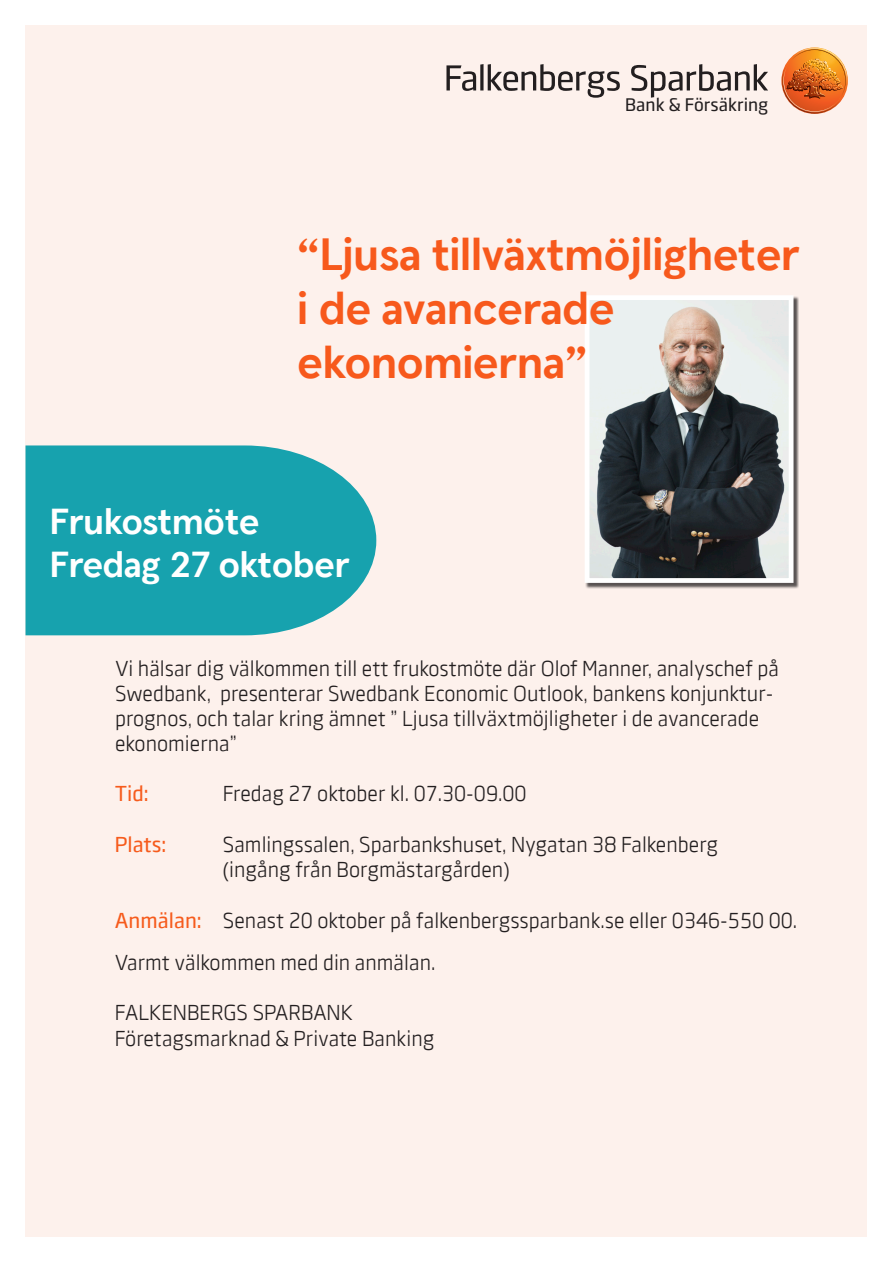
<style>
.page{position:relative;width:893px;height:1263px;background:#fff}
.page>*{position:absolute;margin:0;border:0;box-sizing:border-box;transform-origin:0 0}
.t1{font:700 45px/54px "Swedbank Headline";color:#f7591c}
.t2{font:700 36px/43.2px "Swedbank Headline";color:#fff}
.t3{font:21px/25.2px "Swedbank Sans";color:#231f20}
.t4{font:500 21px "Swedbank Sans";color:#f65b1c}
.t5{font:500 17.85px "Swedbank Sans";color:#231f20}
.s1{font-weight:500;color:#f65b1c}
</style>
<div class="page">
<div style="left:26px;top:26px;width:841px;height:1211px;background:#fdf1ec"></div>
<div style="left:586px;top:296px;width:213px;height:292px;background:#231f20;opacity:.75"></div>
<img style="left:591px;top:301px;width:196px;height:276px">
<div style="left:585px;top:295px;width:208px;height:288px;border:5px solid #fff"></div>
<img style="left:782px;top:48px;width:65px;height:65px">
<svg style="left:446px;top:64px;width:174px;height:34px"></svg>
<svg style="left:631px;top:64px;width:137px;height:34px"></svg>
<svg style="left:26px;top:445px;width:350px;height:190px;background:#29a8b2"></svg>
<p class="t5" style="left:625px;top:94px;width:145px">Bank &amp; Försäkring</p>
<p class="t1" style="left:298px;top:230px;width:504px">“Ljusa tillväxtmöjligheter i de avancerade ekonomierna”</p>
<p class="t2" style="left:50px;top:501px;width:301px">Frukostmöte<br>Fredag 27 oktober</p>
<p class="t3" style="left:115px;top:656px;width:665px">Vi hälsar dig välkommen till ett frukostmöte där Olof Manner, analyschef på Swedbank, presenterar Swedbank Economic Outlook, bankens konjunktur&shy;prognos, och talar kring ämnet ” Ljusa tillväxtmöjligheter i de avancerade ekonomierna”</p>
<p class="t4" style="left:115px;top:781px;width:35px">Tid:</p>
<p class="t3" style="left:223px;top:781px;width:305px">Fredag 27 oktober kl. 07.30-09.00</p>
<p class="t4" style="left:115px;top:832px;width:53px">Plats:</p>
<p class="t3" style="left:223px;top:832px;width:497px">Samlingssalen, Sparbankshuset, Nygatan 38 Falkenberg (ingång från Borgmästargården)</p>
<p class="t3" style="left:115px;top:907px;width:684px"><span class="s1">Anmälan:</span> Senast 20 oktober på falkenbergssparbank.se eller 0346-550 00.</p>
<p class="t3" style="left:115px;top:950px;width:322px">Varmt välkommen med din anmälan.</p>
<p class="t3" style="left:115px;top:1000px;width:240px">FALKENBERGS SPARBANK</p>
<p class="t3" style="left:115px;top:1025px;width:321px">Företagsmarknad &amp; Private Banking</p>
</div>
